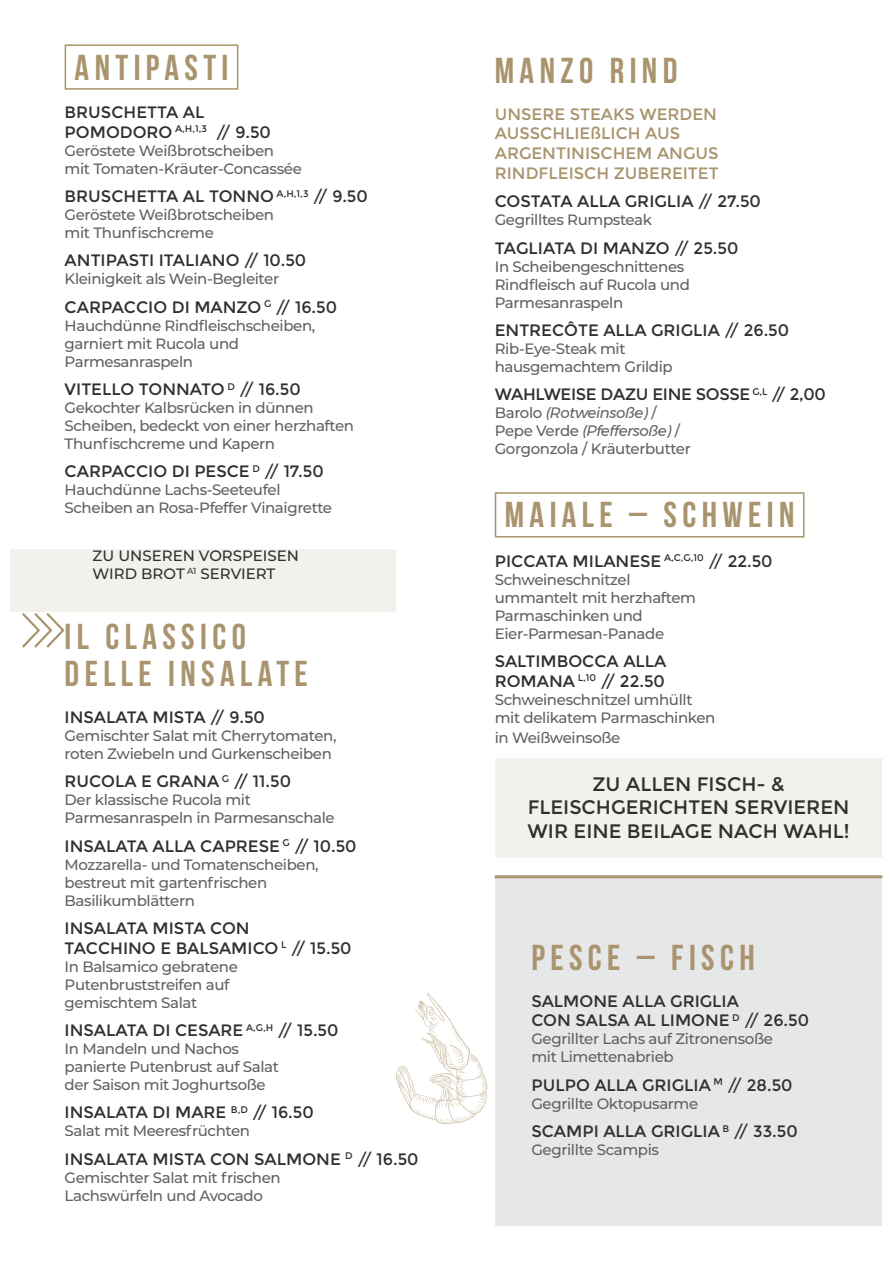
<style>
.page{position:relative;width:893px;height:1263px;background:#fff}
.page>*{position:absolute;margin:0;border:0;box-sizing:border-box;transform-origin:0 0}
.t1{font:36px/37.5px "Bebas Neue";letter-spacing:.15em;color:#a9946d}
.t2{font:19.5px/23.4px "Montserrat";color:#312f30;text-align:center}
.t3{font:16.5px/19.8px "Montserrat";color:#312f30}
.t4{font:16.5px/19.8px "Montserrat";color:#a9946d}
.t5{font:16.5px "Montserrat";letter-spacing:-.02em;color:#312f30}
.t6{font:500 15px/18px "Montserrat";letter-spacing:-.025em;color:#616164}
.t7{font:500 15px/18px "Montserrat";color:#312f30}
.s1{font-weight:400;font-style:italic}
</style>
<div class="page">
<div style="left:11px;top:550px;width:385px;height:62px;background:#f3f1eb"></div>
<div style="left:495px;top:875px;width:387px;height:350px;background:#e6e7e9"></div>
<div style="left:495px;top:758px;width:387px;height:100px;background:#f3f1eb"></div>
<div style="left:65px;top:44px;width:173px;height:46px;border:2px solid #a9946d"></div>
<div style="left:495px;top:492px;width:309px;height:45px;border:2px solid #a9946d"></div>
<svg style="left:22px;top:613px;width:43px;height:35px"></svg>
<svg style="left:396px;top:993px;width:91px;height:131px"></svg>
<hr style="left:495px;top:875px;width:387px;height:3px;background:#a9946d">
<h1 class="t1" style="left:75px;top:48px;width:155px">ANTIPASTI</h1>
<p class="t3" style="left:65px;top:102px;width:208px">BRUSCHETTA AL<br>POMODORO <sup>A,H,1,3</sup> // 9.50</p>
<p class="t6" style="left:65px;top:141px;width:239px">Geröstete Weißbrotscheiben mit Tomaten-Kräuter-Concassée</p>
<p class="t3" style="left:65px;top:187px;width:305px">BRUSCHETTA AL TONNO <sup>A,H,1,3</sup> // 9.50</p>
<p class="t6" style="left:65px;top:205px;width:211px">Geröstete Weißbrotscheiben mit Thunfischcreme</p>
<p class="t3" style="left:65px;top:251px;width:243px">ANTIPASTI ITALIANO // 10.50</p>
<p class="t6" style="left:65px;top:269px;width:216px">Kleinigkeit als Wein-Begleiter</p>
<p class="t3" style="left:65px;top:297px;width:274px">CARPACCIO DI MANZO <sup>G</sup> // 16.50</p>
<p class="t6" style="left:65px;top:316px;width:252px">Hauchdünne Rindfleischscheiben, garniert mit Rucola und<br>Parmesanraspeln</p>
<p class="t3" style="left:65px;top:379px;width:238px">VITELLO TONNATO <sup>D</sup> // 16.50</p>
<p class="t6" style="left:65px;top:398px;width:291px">Gekochter Kalbsrücken in dünnen<br>Scheiben, bedeckt von einer herzhaften<br>Thunfischcreme und Kapern</p>
<p class="t3" style="left:65px;top:462px;width:261px">CARPACCIO DI PESCE <sup>D</sup> // 17.50</p>
<p class="t6" style="left:65px;top:480px;width:269px">Hauchdünne Lachs-Seeteufel<br>Scheiben an Rosa-Pfeffer Vinaigrette</p>
<p class="t7" style="left:93px;top:546px;width:208px">ZU UNSEREN VORSPEISEN<br>WIRD BROT <sup>A1</sup> SERVIERT</p>
<h1 class="t1" style="left:65px;top:617px;width:245px">IL CLASSICO<br>DELLE INSALATE</h1>
<p class="t3" style="left:65px;top:707px;width:202px">INSALATA MISTA // 9.50</p>
<p class="t6" style="left:65px;top:726px;width:273px">Gemischter Salat mit Cherrytomaten, roten Zwiebeln und Gurkenscheiben</p>
<p class="t3" style="left:65px;top:772px;width:228px">RUCOLA E GRANA <sup>G</sup> // 11.50</p>
<p class="t6" style="left:65px;top:790px;width:272px">Der klassische Rucola mit<br>Parmesanraspeln in Parmesanschale</p>
<p class="t3" style="left:65px;top:836px;width:293px">INSALATA ALLA CAPRESE <sup>G</sup> // 10.50</p>
<p class="t6" style="left:65px;top:855px;width:255px">Mozzarella- und Tomatenscheiben, bestreut mit gartenfrischen<br>Basilikumblättern</p>
<p class="t3" style="left:65px;top:918px;width:289px">INSALATA MISTA CON<br>TACCHINO E BALSAMICO <sup>L</sup> // 15.50</p>
<p class="t6" style="left:65px;top:957px;width:175px">In Balsamico gebratene<br>Putenbruststreifen auf gemischtem Salat</p>
<p class="t3" style="left:65px;top:1020px;width:275px">INSALATA DI CESARE <sup>A,G,H</sup> // 15.50</p>
<p class="t6" style="left:65px;top:1039px;width:216px">In Mandeln und Nachos panierte Putenbrust auf Salat der Saison mit Joghurtsoße</p>
<p class="t3" style="left:65px;top:1103px;width:251px">INSALATA DI MARE <sup>B,D</sup> // 16.50</p>
<p class="t6" style="left:65px;top:1121px;width:187px">Salat mit Meeresfrüchten</p>
<p class="t3" style="left:65px;top:1149px;width:356px">INSALATA MISTA CON SALMONE <sup>D</sup> // 16.50</p>
<p class="t6" style="left:65px;top:1168px;width:218px">Gemischter Salat mit frischen<br>Lachswürfeln und Avocado</p>
<h1 class="t1" style="left:495px;top:51px;width:184px">MANZO RIND</h1>
<p class="t4" style="left:495px;top:104px;width:225px">UNSERE STEAKS WERDEN<br>AUSSCHLIEßLICH AUS<br>ARGENTINISCHEM ANGUS<br>RINDFLEISCH ZUBEREITET</p>
<p class="t3" style="left:495px;top:192px;width:268px">COSTATA ALLA GRIGLIA // 27.50</p>
<p class="t6" style="left:495px;top:210px;width:159px">Gegrilltes Rumpsteak</p>
<p class="t3" style="left:495px;top:238px;width:245px">TAGLIATA DI MANZO // 25.50</p>
<p class="t6" style="left:495px;top:257px;width:197px">In Scheibengeschnittenes<br>Rindfleisch auf Rucola und<br>Parmesanraspeln</p>
<p class="t3" style="left:495px;top:320px;width:296px">ENTRECÔTE ALLA GRIGLIA // 26.50</p>
<p class="t6" style="left:495px;top:339px;width:180px">Rib-Eye-Steak mit hausgemachtem Grildip</p>
<p class="t5" style="left:495px;top:385px;width:333px">WAHLWEISE DAZU EINE SOSSE <sup>G,L</sup> // 2,00</p>
<p class="t6" style="left:495px;top:403px;width:198px">Barolo <span class="s1">(Rotweinsoße)</span> /<br>Pepe Verde <span class="s1">(Pfeffersoße)</span> /<br>Gorgonzola / Kräuterbutter</p>
<h1 class="t1" style="left:505px;top:496px;width:291px">MAIALE – SCHWEIN</h1>
<p class="t3" style="left:495px;top:551px;width:279px">PICCATA MILANESE <sup>A,C,G,10</sup> // 22.50</p>
<p class="t6" style="left:495px;top:570px;width:203px">Schweineschnitzel ummantelt mit herzhaftem<br>Parmaschinken und<br>Eier-Parmesan-Panade</p>
<p class="t3" style="left:495px;top:652px;width:173px">SALTIMBOCCA ALLA<br>ROMANA <sup>L,10</sup> // 22.50</p>
<p class="t6" style="left:495px;top:690px;width:222px">Schweineschnitzel umhüllt mit delikatem Parmaschinken</p>
<p class="t6" style="left:495px;top:728px;width:127px">in Weißweinsoße</p>
<h2 class="t2" style="left:527px;top:772px;width:324px">ZU ALLEN FISCH- &amp;<br>FLEISCHGERICHTEN SERVIEREN<br>WIR EINE BEILAGE NACH WAHL!</h2>
<h1 class="t1" style="left:531px;top:938px;width:225px">PESCE – FISCH</h1>
<p class="t3" style="left:531px;top:991px;width:279px">SALMONE ALLA GRIGLIA<br>CON SALSA AL LIMONE <sup>D</sup> // 26.50</p>
<p class="t6" style="left:531px;top:1029px;width:243px">Gegrillter Lachs auf Zitronensoße mit Limettenabrieb</p>
<p class="t3" style="left:531px;top:1075px;width:263px">PULPO ALLA GRIGLIA <sup>M</sup> // 28.50</p>
<p class="t6" style="left:531px;top:1094px;width:168px">Gegrillte Oktopusarme</p>
<p class="t3" style="left:531px;top:1121px;width:268px">SCAMPI ALLA GRIGLIA <sup>B</sup> // 33.50</p>
<p class="t6" style="left:531px;top:1140px;width:129px">Gegrillte Scampis</p>
</div>
